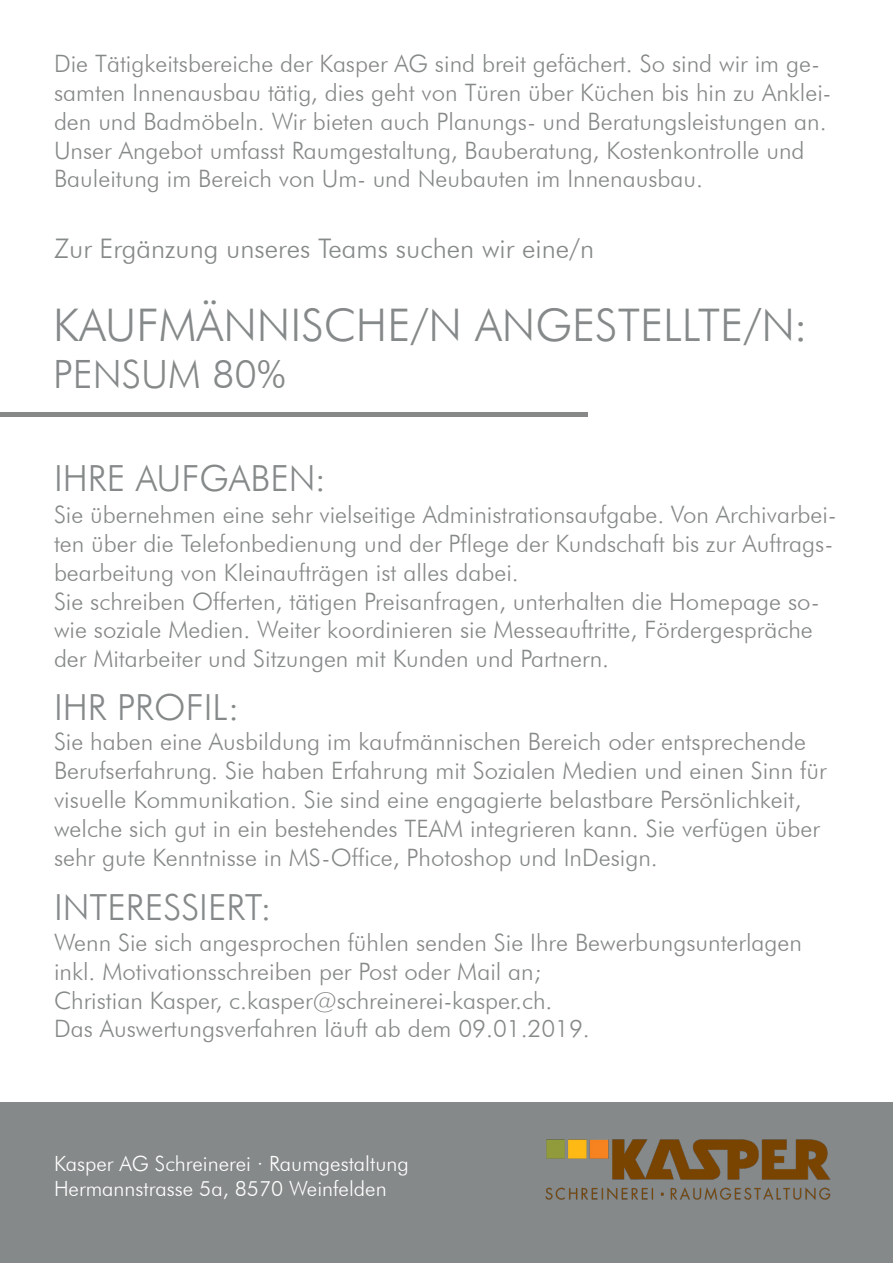
<style>
.page{position:relative;width:893px;height:1263px;background:#fff}
.page>*{position:absolute;margin:0;border:0;box-sizing:border-box;transform-origin:0 0}
.t1{font:300 45px "Futura BT";color:#868989}
.t2{font:300 39px "Futura BT";color:#868989}
.t3{font:300 36px "Futura BT";color:#868989}
.t4{font:300 27px "Futura BT";color:#868989}
.t5{font:300 24px/28.8px "Futura BT";color:#868989}
.t6{font:300 21px "Futura BT";color:#fff}
</style>
<div class="page">
<div style="left:0;top:1102px;width:893px;height:161px;background:#868989"></div>
<img style="left:545px;top:1139px;width:286px;height:61px">
<hr style="left:0;top:413px;width:587px;height:4px;background:#878989">
<p class="t5" style="left:54px;top:49px;width:779px">Die Tätigkeitsbereiche der Kasper AG sind breit gefächert. So sind wir im ge&shy;samten Innenausbau tätig, dies geht von Türen über Küchen bis hin zu Anklei&shy;den und Badmöbeln. Wir bieten auch Planungs- und Beratungsleistungen an.<br>Unser Angebot umfasst Raumgestaltung, Bauberatung, Kostenkontrolle und Bauleitung im Bereich von Um- und Neubauten im Innenausbau.</p>
<p class="t4" style="left:54px;top:232px;width:542px">Zur Ergänzung unseres Teams suchen wir eine/n</p>
<p class="t1" style="left:53px;top:298px;width:756px">KAUFMÄNNISCHE/N ANGESTELLTE/N:</p>
<p class="t2" style="left:53px;top:351px;width:234px">PENSUM 80%</p>
<p class="t3" style="left:54px;top:456px;width:273px">IHRE AUFGABEN:</p>
<p class="t5" style="left:54px;top:500px;width:784px">Sie übernehmen eine sehr vielseitige Administrationsaufgabe. Von Archivarbei&shy;ten über die Telefonbedienung und der Pflege der Kundschaft bis zur Auftrags&shy;bearbeitung von Kleinaufträgen ist alles dabei.<br>Sie schreiben Offerten, tätigen Preisanfragen, unterhalten die Homepage so&shy;wie soziale Medien. Weiter koordinieren sie Messeauftritte, Fördergespräche der Mitarbeiter und Sitzungen mit Kunden und Partnern.</p>
<p class="t3" style="left:54px;top:685px;width:187px">IHR PROFIL:</p>
<p class="t5" style="left:54px;top:727px;width:774px">Sie haben eine Ausbildung im kaufmännischen Bereich oder entsprechende Berufserfahrung. Sie haben Erfahrung mit Sozialen Medien und einen Sinn für visuelle Kommunikation. Sie sind eine engagierte belastbare Persönlichkeit, welche sich gut in ein bestehendes TEAM integrieren kann. Sie verfügen über sehr gute Kenntnisse in MS-Office, Photoshop und InDesign.</p>
<p class="t3" style="left:54px;top:885px;width:219px">INTERESSIERT:</p>
<p class="t5" style="left:54px;top:928px;width:749px">Wenn Sie sich angesprochen fühlen senden Sie Ihre Bewerbungsunterlagen inkl. Motivationsschreiben per Post oder Mail an;<br>Christian Kasper, c.kasper@schreinerei-kasper.ch.<br>Das Auswertungsverfahren läuft ab dem 09.01.2019.</p>
<p class="t6" style="left:54px;top:1150px;width:356px">Kasper AG Schreinerei · Raumgestaltung</p>
<p class="t6" style="left:54px;top:1176px;width:334px">Hermannstrasse 5a, 8570 Weinfelden</p>
</div>
